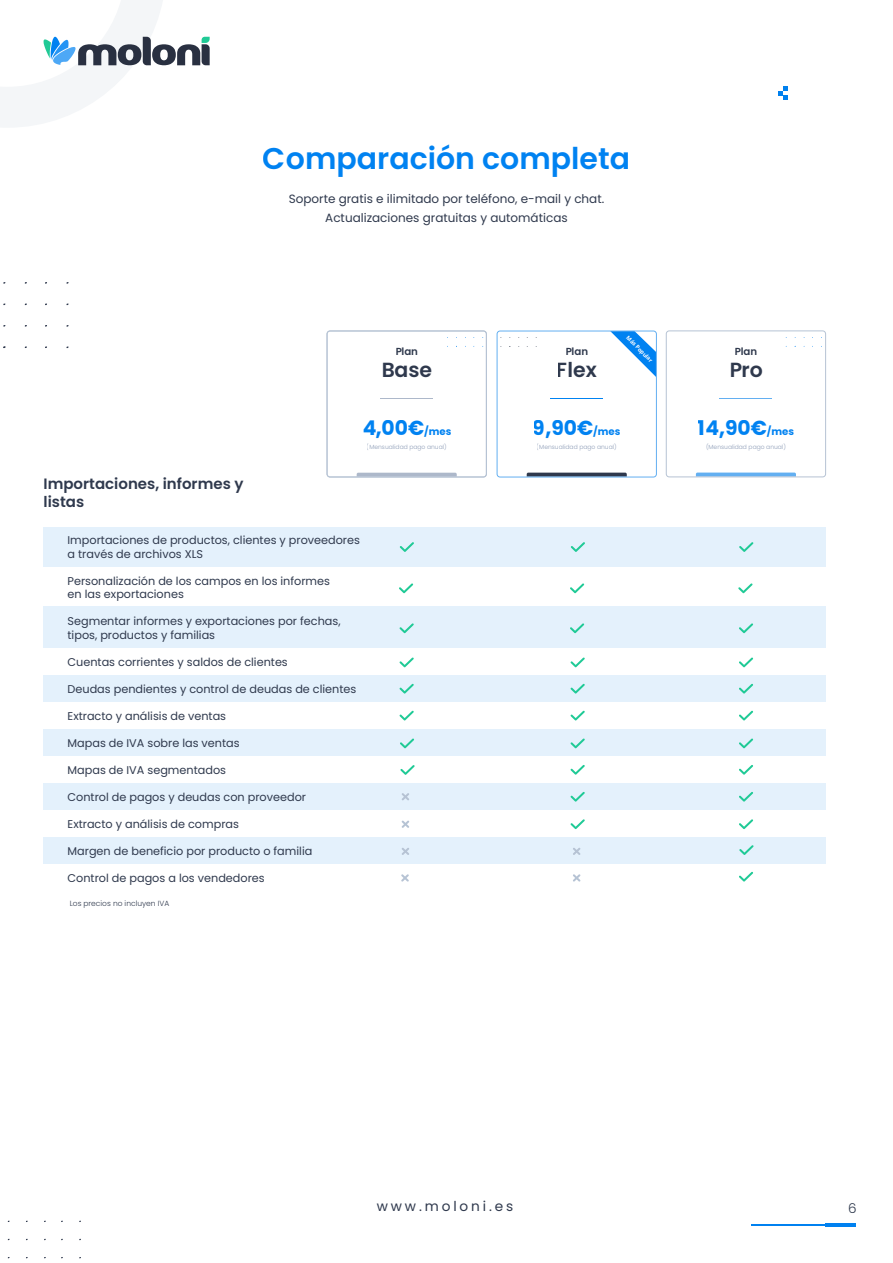
<style>
.page{position:relative;width:893px;height:1263px;background:#fff}
.page>*{position:absolute;margin:0;border:0;box-sizing:border-box;transform-origin:0 0}
.t1{font:600 30px "Poppins";color:#0082f1}
.t2{font:600 20.4px "Poppins";color:#2f394d}
.t3{font:700 20.25px "Poppins";color:#0082f1}
.t4{font:600 15px/18px "Poppins";color:#2f394d}
.t5{font:13.65px "Poppins";letter-spacing:.21em;color:#2f394d}
.t6{font:300 13.5px "Poppins";color:#2f394d}
.t7{font:12px/19.2px "Poppins";color:#2f394d;text-align:center}
.t8{font:11.25px/13.5px "Poppins";color:#2f394d}
.t9{font:600 10.2px "Poppins";color:#2f394d}
.t10{font:300 7.5px "Poppins";color:#2f394d}
.t11{font:300 6px "Poppins";color:#8f9eb8}
.t12{font:700 5.55px "Open Sans";color:#fff}
.s1{font-size:10.2px}
</style>
<div class="page">
<div style="left:44px;top:675px;width:782px;height:27px;background:#e4f1fc"></div>
<div style="left:44px;top:729px;width:782px;height:27px;background:#e4f1fc"></div>
<div style="left:44px;top:783px;width:782px;height:27px;background:#e4f1fc"></div>
<div style="left:44px;top:837px;width:782px;height:27px;background:#e4f1fc"></div>
<div style="left:44px;top:528px;width:782px;height:39px;background:#e4f1fc"></div>
<div style="left:44px;top:606px;width:782px;height:41px;background:#e4f1fc"></div>
<svg style="left:400px;top:542px;width:14px;height:10px"></svg>
<svg style="left:399px;top:583px;width:14px;height:10px"></svg>
<svg style="left:399px;top:623px;width:15px;height:10px"></svg>
<svg style="left:399px;top:657px;width:15px;height:10px"></svg>
<svg style="left:399px;top:684px;width:15px;height:9px"></svg>
<svg style="left:399px;top:711px;width:15px;height:9px"></svg>
<svg style="left:573px;top:874px;width:7px;height:8px"></svg>
<svg style="left:573px;top:848px;width:7px;height:7px"></svg>
<svg style="left:402px;top:848px;width:7px;height:7px"></svg>
<svg style="left:402px;top:820px;width:7px;height:8px"></svg>
<svg style="left:401px;top:874px;width:8px;height:8px"></svg>
<svg style="left:571px;top:542px;width:14px;height:10px"></svg>
<svg style="left:570px;top:583px;width:14px;height:10px"></svg>
<svg style="left:570px;top:623px;width:14px;height:10px"></svg>
<svg style="left:570px;top:657px;width:15px;height:10px"></svg>
<svg style="left:570px;top:684px;width:15px;height:9px"></svg>
<svg style="left:570px;top:711px;width:15px;height:9px"></svg>
<svg style="left:570px;top:738px;width:15px;height:10px"></svg>
<svg style="left:400px;top:738px;width:14px;height:10px"></svg>
<svg style="left:400px;top:765px;width:15px;height:10px"></svg>
<svg style="left:570px;top:765px;width:15px;height:10px"></svg>
<svg style="left:739px;top:542px;width:14px;height:10px"></svg>
<svg style="left:738px;top:583px;width:15px;height:10px"></svg>
<svg style="left:739px;top:623px;width:14px;height:10px"></svg>
<svg style="left:739px;top:657px;width:14px;height:10px"></svg>
<svg style="left:739px;top:684px;width:14px;height:9px"></svg>
<svg style="left:739px;top:711px;width:14px;height:9px"></svg>
<svg style="left:739px;top:738px;width:14px;height:10px"></svg>
<svg style="left:739px;top:765px;width:14px;height:10px"></svg>
<svg style="left:570px;top:819px;width:15px;height:10px"></svg>
<svg style="left:739px;top:819px;width:14px;height:10px"></svg>
<svg style="left:402px;top:793px;width:7px;height:7px"></svg>
<svg style="left:570px;top:792px;width:15px;height:10px"></svg>
<svg style="left:739px;top:792px;width:14px;height:10px"></svg>
<svg style="left:739px;top:845px;width:15px;height:10px"></svg>
<svg style="left:739px;top:872px;width:14px;height:9px"></svg>
<svg style="left:0;top:0;width:210px;height:127px"></svg>
<hr style="left:751px;top:1224px;width:105px;height:1px;background:#0081f0">
<hr style="left:826px;top:1223px;width:30px;height:4px;background:#0081f0">
<svg style="left:779px;top:86px;width:9px;height:14px"></svg>
<svg style="left:357px;top:473px;width:100px;height:2px"></svg>
<hr style="left:380px;top:398px;width:53px;height:1px;background:#adb8ca">
<div style="left:327px;top:331px;width:160px;height:146px;border:1px solid #b6c3d4;border-radius:3px"></div>
<svg style="left:696px;top:473px;width:100px;height:2px"></svg>
<div style="left:666px;top:331px;width:160px;height:146px;border:1px solid #b6c3d4;border-radius:3px"></div>
<hr style="left:720px;top:398px;width:52px;height:1px;background:#63aff1">
<svg style="left:527px;top:473px;width:100px;height:2px"></svg>
<hr style="left:550px;top:398px;width:53px;height:1px;background:#0082f1">
<svg style="left:612px;top:333px;width:43px;height:43px"></svg>
<div style="left:497px;top:331px;width:160px;height:146px;border:1px solid #63aff1;border-radius:3px"></div>
<h1 class="t1" style="left:263px;top:141px;width:369px">Comparación completa</h1>
<p class="t7" style="left:289px;top:189px;width:317px">Soporte gratis e ilimitado por teléfono, e-mail y chat.<br>Actualizaciones gratuitas y automáticas</p>
<p class="t9" style="left:395px;top:346px;width:24px">Plan</p>
<h2 class="t2" style="left:381px;top:358px;width:52px">Base</h2>
<p class="t9" style="left:565px;top:346px;width:24px">Plan</p>
<h2 class="t2" style="left:557px;top:358px;width:42px">Flex</h2>
<p class="t12" style="left:630px;top:334px;width:36px;rotate:45deg">Más Popular</p>
<h3 class="t3" style="left:362px;top:416px;width:91px">4,00€<span class="s1">/mes</span></h3>
<p class="t11" style="left:367px;top:444px;width:81px">(Mensualidad pago anual)</p>
<h3 class="t4" style="left:44px;top:475px;width:201px">Importaciones, informes y listas</h3>
<p class="t8" style="left:68px;top:533px;width:294px">Importaciones de productos, clientes y proveedores a través de archivos XLS</p>
<p class="t8" style="left:68px;top:574px;width:264px">Personalización de los campos en los informes en las exportaciones</p>
<p class="t8" style="left:68px;top:614px;width:275px">Segmentar informes y exportaciones por fechas, tipos, productos y familias</p>
<p class="t8" style="left:68px;top:655px;width:222px">Cuentas corrientes y saldos de clientes</p>
<p class="t8" style="left:68px;top:682px;width:290px">Deudas pendientes y control de deudas de clientes</p>
<p class="t8" style="left:68px;top:709px;width:160px">Extracto y análisis de ventas</p>
<p class="t8" style="left:68px;top:736px;width:174px">Mapas de IVA sobre las ventas</p>
<p class="t8" style="left:68px;top:763px;width:160px">Mapas de IVA segmentados</p>
<p class="t8" style="left:68px;top:790px;width:240px">Control de pagos y deudas con proveedor</p>
<p class="t8" style="left:68px;top:817px;width:173px">Extracto y análisis de compras</p>
<p class="t8" style="left:68px;top:844px;width:246px">Margen de beneficio por producto o familia</p>
<p class="t8" style="left:68px;top:871px;width:199px">Control de pagos a los vendedores</p>
<p class="t10" style="left:70px;top:899px;width:101px">Los precios no incluyen IVA</p>
<h3 class="t3" style="left:533px;top:416px;width:89px">9,90€<span class="s1">/mes</span></h3>
<p class="t11" style="left:537px;top:444px;width:81px">(Mensualidad pago anual)</p>
<p class="t9" style="left:735px;top:346px;width:24px">Plan</p>
<h2 class="t2" style="left:729px;top:358px;width:35px">Pro</h2>
<h3 class="t3" style="left:698px;top:416px;width:98px">14,90€<span class="s1">/mes</span></h3>
<p class="t11" style="left:706px;top:444px;width:81px">(Mensualidad pago anual)</p>
<p class="t5" style="left:377px;top:1199px;width:138px">www.moloni.es</p>
<p class="t6" style="left:848px;top:1200px;width:10px">6</p>
</div>
